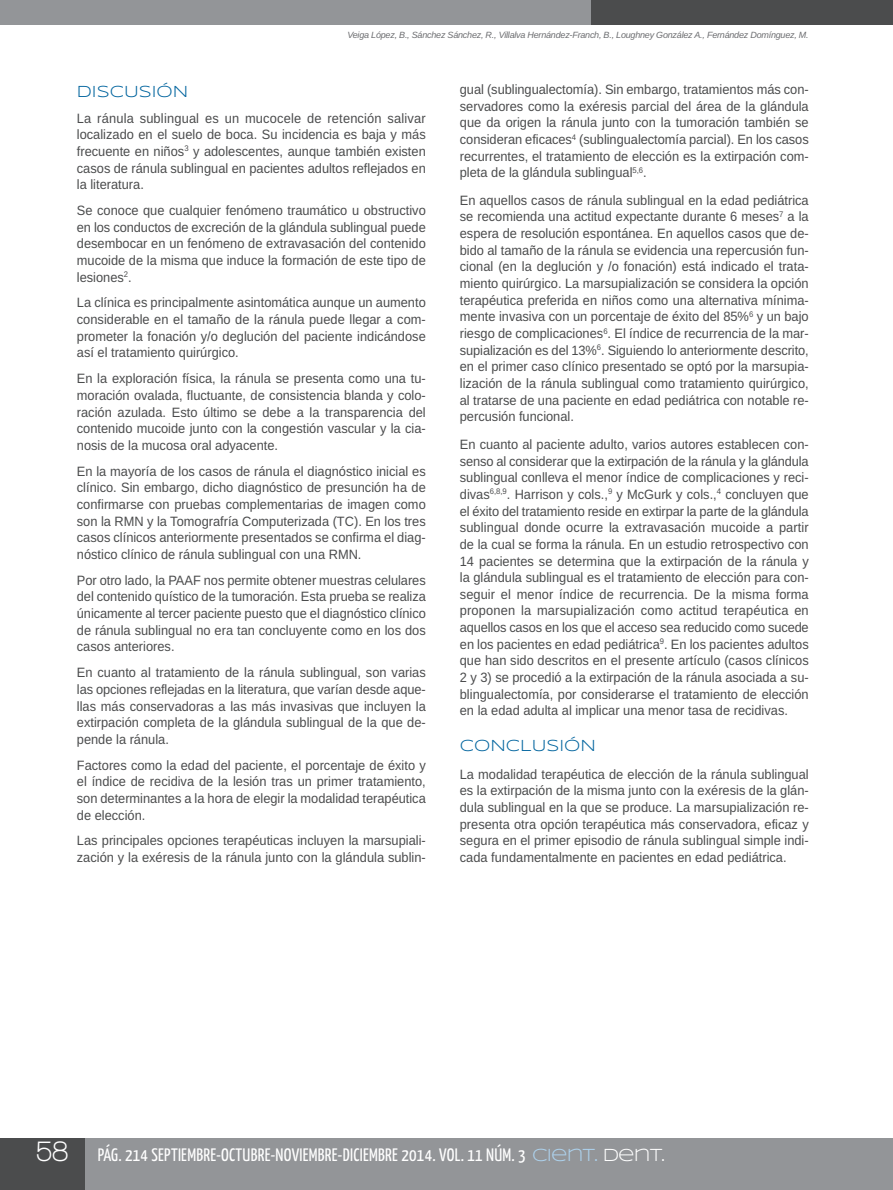
<style>
.page{position:relative;width:893px;height:1190px;background:#fff}
.page>*{position:absolute;margin:0;border:0;box-sizing:border-box;transform-origin:0 0}
.t1{font:18px "Yanone Kaffeesatz";letter-spacing:.015em;color:#fff}
.t2{font:16.5px "Syncopate";color:#00649e}
.t3{font:13.5px/16.6px "Arimo";color:#4b4c4d;text-align:justify;scale:.95 1}
.t4{font:italic 9px "Arimo";letter-spacing:-.025em;color:#6c6d70}
.s1{font-family:"Walkway";font-weight:700;font-size:30px}
.s2{font-family:"Syncopate";color:#add2ed}
.s3{font-family:"Syncopate"}
</style>
<div class="page">
<div style="left:0;top:1137px;width:892px;height:52px;background:#939598"></div>
<div style="left:0;top:0;width:599px;height:24px;background:#939598"></div>
<div style="left:591px;top:0;width:301px;height:24px;background:#4b4c4d"></div>
<div style="left:0;top:1137px;width:85px;height:52px;background:#4b4c4d"></div>
<p class="t4" style="left:347px;top:29px;width:463px">veiga lópez, b., sánchez sánchez, r., villalva hernández-franch, b., loughney gonzález A., fernández domínguez, M.</p>
<p class="t2" style="left:77px;top:81px;width:113px">DISCUSIÓN</p>
<p class="t3" style="left:77px;top:109px;width:369px">La ránula sublingual es un mucocele de retención salivar localizado en el suelo de boca. Su incidencia es baja y más frecuente en niños<sup>3</sup> y adolescentes, aunque también existen casos de ránula sublingual en pacientes adultos reflejados en la literatura.</p>
<p class="t3" style="left:77px;top:202px;width:369px">Se conoce que cualquier fenómeno traumático u obstructivo en los conductos de excreción de la glándula sublingual puede desembocar en un fenómeno de extravasación del contenido mucoide de la misma que induce la formación de este tipo de lesiones<sup>2</sup>.</p>
<p class="t3" style="left:77px;top:294px;width:369px">La clínica es principalmente asintomática aunque un aumento considerable en el tamaño de la ránula puede llegar a com&shy;prometer la fonación y/o deglución del paciente indicándose así el tratamiento quirúrgico.</p>
<p class="t3" style="left:77px;top:370px;width:369px">En la exploración física, la ránula se presenta como una tu&shy;moración ovalada, fluctuante, de consistencia blanda y colo&shy;ración azulada. Esto último se debe a la transparencia del contenido mucoide junto con la congestión vascular y la cia&shy;nosis de la mucosa oral adyacente.</p>
<p class="t3" style="left:77px;top:462px;width:369px">En la mayoría de los casos de ránula el diagnóstico inicial es clínico. Sin embargo, dicho diagnóstico de presunción ha de confirmarse con pruebas complementarias de imagen como son la RMN y la Tomografría Computerizada (TC). En los tres casos clínicos anteriormente presentados se confirma el diag&shy;nóstico clínico de ránula sublingual con una RMN.</p>
<p class="t3" style="left:77px;top:571px;width:369px">Por otro lado, la PAAF nos permite obtener muestras celulares del contenido quístico de la tumoración. Esta prueba se realiza únicamente al tercer paciente puesto que el diagnóstico clínico de ránula sublingual no era tan concluyente como en los dos casos anteriores.</p>
<p class="t3" style="left:77px;top:664px;width:369px">En cuanto al tratamiento de la ránula sublingual, son varias las opciones reflejadas en la literatura, que varían desde aque&shy;llas más conservadoras a las más invasivas que incluyen la extirpación completa de la glándula sublingual de la que de&shy;pende la ránula.</p>
<p class="t3" style="left:77px;top:756px;width:369px">Factores como la edad del paciente, el porcentaje de éxito y el índice de recidiva de la lesión tras un primer tratamiento, son determinantes a la hora de elegir la modalidad terapéutica de elección.</p>
<p class="t3" style="left:77px;top:832px;width:369px">Las principales opciones terapéuticas incluyen la marsupiali&shy;zación y la exéresis de la ránula junto con la glándula sublin-</p>
<p class="t3" style="left:460px;top:81px;width:369px">gual (sublingualectomía). Sin embargo, tratamientos más con&shy;servadores como la exéresis parcial del área de la glándula que da origen la ránula junto con la tumoración también se consideran eficaces<sup>4</sup> (sublingualectomía parcial). En los casos recurrentes, el tratamiento de elección es la extirpación com&shy;pleta de la glándula sublingual<sup>5,6</sup>.</p>
<p class="t3" style="left:460px;top:192px;width:369px">En aquellos casos de ránula sublingual en la edad pediátrica se recomienda una actitud expectante durante 6 meses<sup>7</sup> a la espera de resolución espontánea. En aquellos casos que de&shy;bido al tamaño de la ránula se evidencia una repercusión fun&shy;cional (en la deglución y /o fonación) está indicado el trata&shy;miento quirúrgico. La marsupialización se considera la opción terapéutica preferida en niños como una alternativa mínima&shy;mente invasiva con un porcentaje de éxito del 85%<sup>6</sup> y un bajo riesgo de complicaciones<sup>6</sup>. El índice de recurrencia de la mar&shy;supialización es del 13%<sup>6</sup>. Siguiendo lo anteriormente descrito, en el primer caso clínico presentado se optó por la marsupia&shy;lización de la ránula sublingual como tratamiento quirúrgico, al tratarse de una paciente en edad pediátrica con notable re&shy;percusión funcional.</p>
<p class="t3" style="left:460px;top:436px;width:369px">En cuanto al paciente adulto, varios autores establecen con&shy;senso al considerar que la extirpación de la ránula y la glándula sublingual conlleva el menor índice de complicaciones y reci&shy;divas<sup>6,8,9</sup>. harrison y cols.,<sup>9</sup> y McGurk y cols.,<sup>4</sup> concluyen que el éxito del tratamiento reside en extirpar la parte de la glándula sublingual donde ocurre la extravasación mucoide a partir de la cual se forma la ránula. En un estudio retrospectivo con 14 pacientes se determina que la extirpación de la ránula y la glándula sublingual es el tratamiento de elección para con&shy;seguir el menor índice de recurrencia. De la misma forma proponen la marsupialización como actitud terapéutica en aquellos casos en los que el acceso sea reducido como sucede en los pacientes en edad pediátrica<sup>9</sup>. En los pacientes adultos que han sido descritos en el presente artículo (casos clínicos 2 y 3) se procedió a la extirpación de la ránula asociada a su&shy;blingualectomía, por considerarse el tratamiento de elección en la edad adulta al implicar una menor tasa de recidivas.</p>
<p class="t2" style="left:460px;top:735px;width:138px">CONCLUSIÓN</p>
<p class="t3" style="left:460px;top:765px;width:369px">La modalidad terapéutica de elección de la ránula sublingual es la extirpación de la misma junto con la exéresis de la glán&shy;dula sublingual en la que se produce. La marsupialización re&shy;presenta otra opción terapéutica más conservadora, eficaz y segura en el primer episodio de ránula sublingual simple indi&shy;cada fundamentalmente en pacientes en edad pediátrica.</p>
<h1 class="t1" style="left:36px;top:1143px;width:630px"><span class="s1">58</span> PÁG. 214 SEPTIEMBRE-OCTUBRE-NOVIEMBRE-DICIEMBRE 2014. VOL. 11 NÚM. 3 <span class="s2">CIENT.</span> <span class="s3">DENT.</span></h1>
</div>
